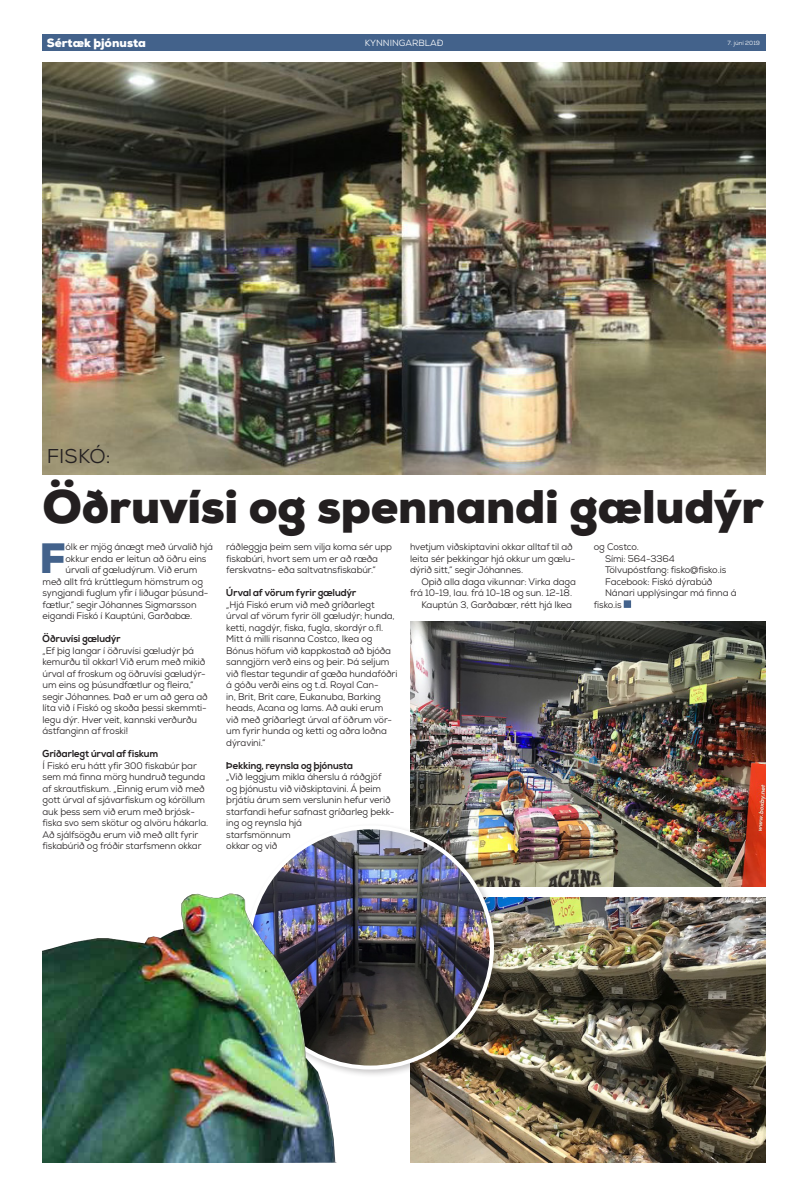
<style>
.page{position:relative;width:794px;height:1191px;background:#fff}
.page>*{position:absolute;margin:0;border:0;box-sizing:border-box;transform-origin:0 0}
.Fyrirsögn{font:900 47px "Nexa";letter-spacing:-.005em;color:#231f20}
.Upphafsstafur{font:900 42.4px "Nexa";color:#43628b}
.Yfirfyrirsögn{font:20px "Nexa";letter-spacing:-.005em;color:#231f20}
.t1{font:900 12px "Nexa";color:#fff}
.Millifyrirsögn{font:700 10px "Nexa";color:#231f20}
.Meginmál_-_án_inndrá{font:9.5px/11.5px "Nexa";letter-spacing:-.01em;color:#231f20}
.Upphafsstafur-2{font:9.5px "Nexa";letter-spacing:-.01em;color:#231f20}
.Meginmál{font:9.5px/11.5px "Nexa";letter-spacing:-.01em;color:#231f20}
.t2{font:9px "Nexa";color:#fff}
.t3{font:6px "Nexa";color:#fff}
.s1{color:#43628b}
</style>
<div class="page">
<div style="left:43px;top:34px;width:722px;height:17px;background:#43628b"></div>
<div style="left:624px;top:600px;width:7px;height:8px;border:2px solid #43628b"></div>
<img style="left:43px;top:62px;width:722px;height:412px">
<img style="left:410px;top:622px;width:355px;height:264px">
<img style="left:410px;top:897px;width:355px;height:265px">
<div style="left:243px;top:822px;width:260px;height:256px;background:#231f20;opacity:.25"></div>
<img style="left:249px;top:827px;width:243px;height:240px">
<img style="left:43px;top:829px;width:355px;height:333px">
<p class="t1" style="left:47px;top:35px;width:101px">Sértæk þjónusta</p>
<p class="t2" style="left:365px;top:37px;width:80px">KYNNINGARBLAÐ</p>
<p class="t3" style="left:727px;top:39px;width:34px">7. júní 2019</p>
<p class="Yfirfyrirsögn" style="left:47px;top:444px;width:65px">FISKÓ:</p>
<p class="Fyrirsögn" style="left:43px;top:476px;width:722px">Öðruvísi og spennandi gæludýr</p>
<p class="Upphafsstafur" style="left:40px;top:531px;width:28px">F</p>
<p class="Upphafsstafur-2" style="left:66px;top:541px;width:149px">ólk er mjög ánægt með úrvalið hjá</p>
<p class="Upphafsstafur-2" style="left:66px;top:552px;width:142px">okkur enda er leitun að öðru eins</p>
<p class="Upphafsstafur-2" style="left:66px;top:564px;width:133px">úrvali af gæludýrum. Við erum</p>
<p class="Upphafsstafur-2" style="left:43px;top:575px;width:162px">með allt frá krúttlegum hömstrum og</p>
<p class="Upphafsstafur-2" style="left:43px;top:587px;width:167px">syngjandi fuglum yfir í liðugar þúsund-</p>
<p class="Upphafsstafur-2" style="left:43px;top:598px;width:156px">fætlur,“ segir Jóhannes Sigmarsson</p>
<p class="Upphafsstafur-2" style="left:43px;top:610px;width:151px">eigandi Fiskó í Kauptúni, Garðabæ.</p>
<p class="Millifyrirsögn" style="left:43px;top:633px;width:80px">Öðruvísi gæludýr</p>
<p class="Meginmál_-_án_inndrá" style="left:43px;top:644px;width:167px">„Ef þig langar í öðruvísi gæludýr þá kemurðu til okkar! Við erum með mikið úrval af froskum og öðruvísi gæludýr&shy;um eins og þúsundfætlur og fleira,“ segir Jóhannes. Það er um að gera að líta við í Fiskó og skoða þessi skemmti&shy;legu dýr. Hver veit, kannski verðurðu ástfanginn af froski!</p>
<p class="Millifyrirsögn" style="left:43px;top:748px;width:117px">Gríðarlegt úrval af fiskum</p>
<p class="Meginmál_-_án_inndrá" style="left:43px;top:759px;width:167px">Í Fiskó eru hátt yfir 300 fiskabúr þar sem má finna mörg hundruð tegunda af skrautfiskum. „Einnig erum við með gott úrval af sjávarfiskum og kóröllum auk þess sem við erum með brjósk&shy;fiska svo sem skötur og alvöru hákarla.<br>Að sjálfsögðu erum við með allt fyrir fiskabúrið og fróðir starfsmenn okkar</p>
<p class="Meginmál_-_án_inndrá" style="left:226px;top:541px;width:167px">ráðleggja þeim sem vilja koma sér upp fiskabúri, hvort sem um er að ræða ferskvatns- eða saltvatnsfiskabúr.“</p>
<p class="Millifyrirsögn" style="left:226px;top:587px;width:132px">Úrval af vörum fyrir gæludýr</p>
<p class="Meginmál_-_án_inndrá" style="left:226px;top:598px;width:173px">„Hjá Fiskó erum við með gríðarlegt úrval af vörum fyrir öll gæludýr; hunda, ketti, nagdýr, fiska, fugla, skordýr o.fl.<br>Mitt á milli risanna Costco, Ikea og Bónus höfum við kappkostað að bjóða sanngjörn verð eins og þeir. Þá seljum við flestar tegundir af gæða hundafóðri á góðu verði eins og t.d. Royal Can-<br>in, Brit, Brit care, Eukanuba, Barking heads, Acana og Iams. Að auki erum við með gríðarlegt úrval af öðrum vör&shy;um fyrir hunda og ketti og aðra loðna dýravini.“</p>
<p class="Millifyrirsögn" style="left:226px;top:759px;width:128px">Þekking, reynsla og þjónusta</p>
<p class="Meginmál_-_án_inndrá" style="left:226px;top:771px;width:170px">„Við leggjum mikla áherslu á ráðgjöf og þjónustu við viðskiptavini. Á þeim þrjátíu árum sem verslunin hefur verið starfandi hefur safnast gríðarleg þekk&shy;ing og reynsla hjá<br>starfsmönnum<br>okkar og við</p>
<p class="Meginmál_-_án_inndrá" style="left:410px;top:541px;width:167px">hvetjum viðskiptavini okkar alltaf til að leita sér þekkingar hjá okkur um gælu&shy;dýrið sitt,“ segir Jóhannes.</p>
<p class="Meginmál" style="left:410px;top:575px;width:167px;text-indent:11px">Opið alla daga vikunnar: Virka daga frá 10-19, lau. frá 10-18 og sun. 12-18.</p>
<p class="Meginmál" style="left:421px;top:598px;width:152px">Kauptún 3, Garðabær, rétt hjá Ikea</p>
<p class="Meginmál" style="left:594px;top:541px;width:47px">og Costco.</p>
<p class="Meginmál" style="left:605px;top:552px;width:71px">Sími: 564-3364</p>
<p class="Meginmál" style="left:605px;top:564px;width:123px">Tölvupóstfang: fisko@fisko.is</p>
<p class="Meginmál" style="left:605px;top:575px;width:109px">Facebook: Fiskó dýrabúð</p>
<p class="Meginmál" style="left:594px;top:587px;width:144px;text-indent:11px">Nánari upplýsingar má finna á fisko.is <span class="s1">■</span></p>
</div>
